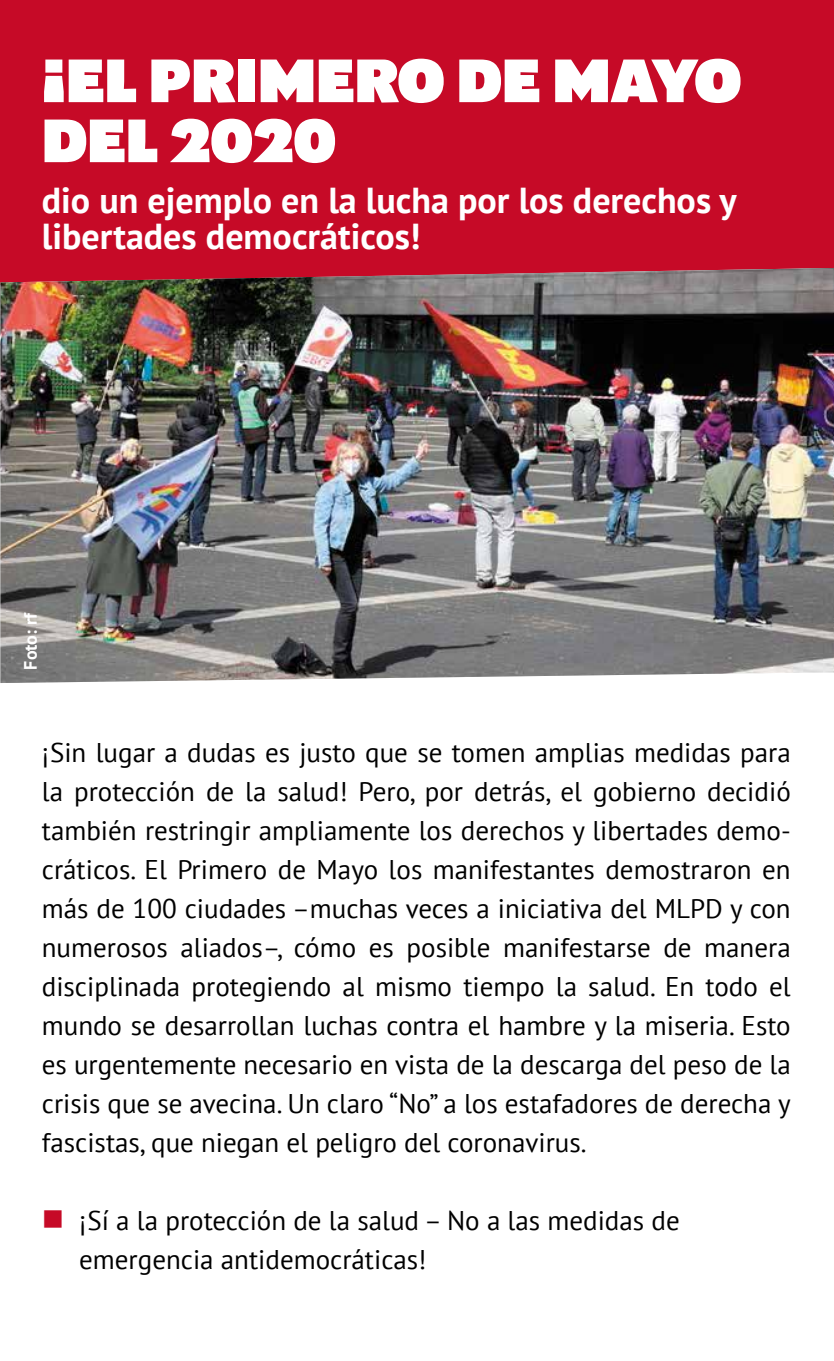
<style>
.page{position:relative;width:834px;height:1361px;background:#fff}
.page>*{position:absolute;margin:0;border:0;box-sizing:border-box;transform-origin:0 0}
.t1{font:60px/60px "Shire Derbyshire";color:#fff}
.t2{font:700 36px/36px "PT Sans";color:#fff}
.t3{font:27px/39px "PT Sans";color:#000;text-align:justify}
.t4{font:700 18px "PT Sans";color:#fff}
</style>
<div class="page">
<div style="left:0;top:0;width:833px;height:268px;background:#c60a27"></div>
<img style="left:0;top:268px;width:833px;height:415px">
<h1 class="t1" style="left:42px;top:51px;width:701px">¡EL PRIMERO DE MAYO<br>DEL 2020</h1>
<h2 class="t2" style="left:42px;top:182px;width:696px">dio un ejemplo en la lucha por los derechos y libertades democráticos!</h2>
<p class="t4" style="left:19px;top:669px;width:59px;rotate:-90deg">Foto: rf</p>
<p class="t3" style="left:42px;top:732px;width:750px">¡Sin lugar a dudas es justo que se tomen amplias medidas para la protección de la salud! Pero, por detrás, el gobierno decidió también restringir ampliamente los derechos y libertades demo&shy;cráticos. El Primero de Mayo los manifestantes demostraron en más de 100 ciudades –muchas veces a iniciativa del MLPD y con numerosos aliados–, cómo es posible manifestarse de manera disciplinada protegiendo al mismo tiempo la salud. En todo el mundo se desarrollan luchas contra el hambre y la miseria. Esto es urgentemente necesario en vista de la descarga del peso de la crisis que se avecina. Un claro “No” a los estafadores de derecha y fascistas, que niegan el peligro del coronavirus.</p>
<p class="t3" style="left:79px;top:1200px;width:602px">¡Sí a la protección de la salud – No a las medidas de emergencia antidemocráticas!</p>
</div>
